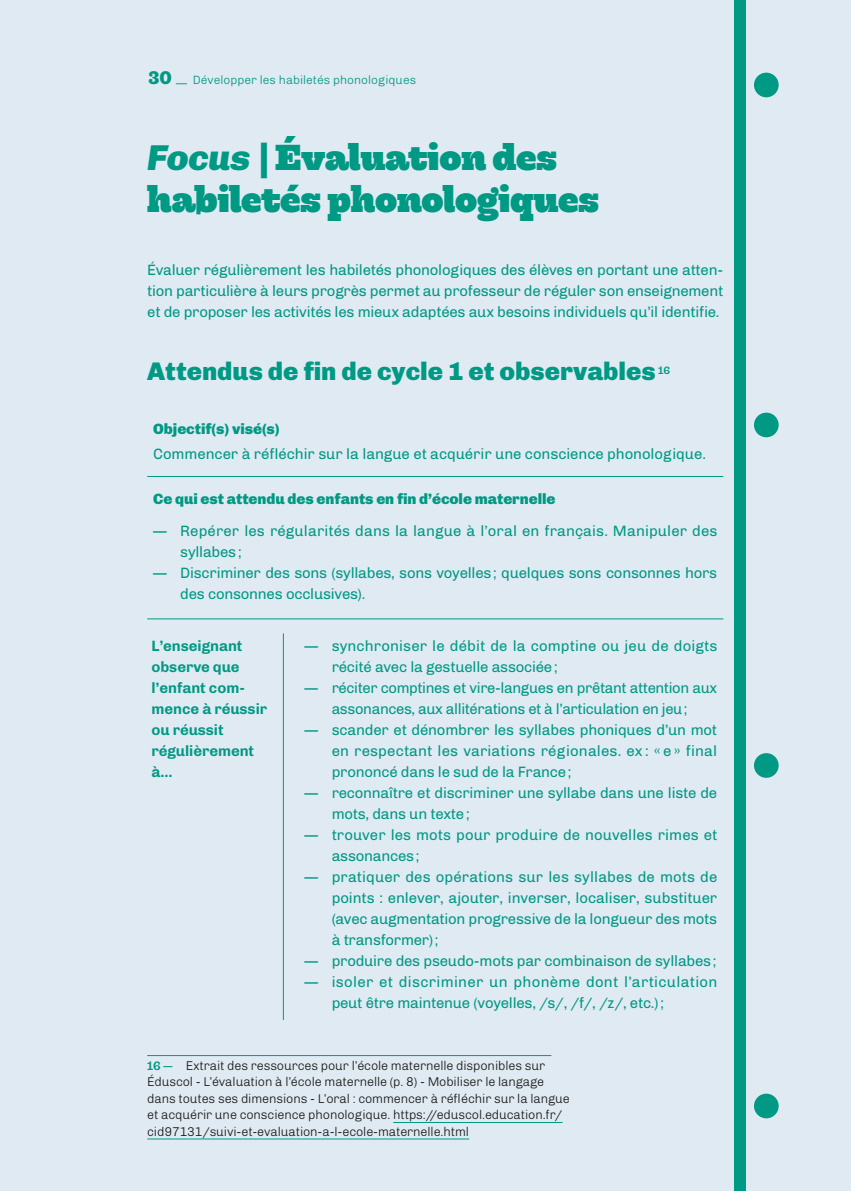
<style>
.page{position:relative;width:851px;height:1191px;background:#fff}
.page>*{position:absolute;margin:0;border:0;box-sizing:border-box;transform-origin:0 0}
.t1{font:800 36px/42px "Hernandez Niu";letter-spacing:-.01em;color:#009983}
.t2{font:900 25.5px "Chivo";color:#009983}
.t3{font:15px/21px "Chivo";letter-spacing:-.015em;color:#009983;text-align:justify}
.t4{font:15px/21px "Chivo";letter-spacing:.005em;color:#009983}
.t5{font:15px/21px "Chivo";letter-spacing:.02em;color:#009983}
.t6{font:15px/21px "Chivo";letter-spacing:.01em;color:#009983}
.t7{font:700 15px/21px "Chivo";letter-spacing:-.005em;color:#009983}
.t8{font:900 15px "Chivo";letter-spacing:-.005em;color:#009983}
.t9{font:300 12.75px/16.5px "Chivo";letter-spacing:-.01em;color:#1d1d1b}
.t10{font:300 12px "Chivo";color:#009983}
.t11{font:700 10.5px "Hernandez Niu";color:#009983}
.s1{font-family:"Hernandez Niu";font-weight:800;font-size:18px}
.s2{font-family:"Chivo";font-weight:900;font-style:italic}
.s3{font-family:"Hernandez Niu";font-weight:700;font-size:12px;color:#009983}
</style>
<div class="page">
<div style="left:0;top:0;width:850px;height:1191px;background:#e0eaf3"></div>
<hr style="left:850px;top:0;width:1px;height:1191px;background:#e0eaf3">
<div style="left:733px;top:0;width:12px;height:1191px;background:#009983"></div>
<hr style="left:147px;top:476px;width:576px;height:1px;background:#009983">
<hr style="left:147px;top:618px;width:576px;height:1px;background:#009983">
<hr style="left:283px;top:633px;width:1px;height:387px;background:#009983">
<hr style="left:147px;top:1055px;width:404px;height:1px;background:#009983">
<hr style="left:393px;top:1122px;width:169px;height:1px;background:#009983">
<hr style="left:147px;top:1138px;width:322px;height:1px;background:#009983">
<div style="left:753px;top:73px;width:25px;height:24px;background:#009983;border-radius:50%"></div>
<div style="left:753px;top:412px;width:25px;height:25px;background:#009983;border-radius:50%"></div>
<div style="left:753px;top:753px;width:25px;height:25px;background:#009983;border-radius:50%"></div>
<div style="left:753px;top:1093px;width:25px;height:25px;background:#009983;border-radius:50%"></div>
<p class="t10" style="left:148px;top:71px;width:269px"><span class="s1">30</span> — Développer les habiletés phonologiques</p>
<h1 class="t1" style="left:147px;top:137px;width:453px"><span class="s2">Focus</span> | Évaluation des habiletés phonologiques</h1>
<p class="t3" style="left:147px;top:258px;width:577px">Évaluer régulièrement les habiletés phonologiques des élèves en portant une atten&shy;tion particulière à leurs progrès permet au professeur de réguler son enseignement et de proposer les activités les mieux adaptées aux besoins individuels qu’il identifie.</p>
<h2 class="t2" style="left:147px;top:350px;width:510px">Attendus de fin de cycle 1 et observables</h2>
<p class="t11" style="left:658px;top:363px;width:13px">16</p>
<p class="t8" style="left:153px;top:417px;width:128px">Objectif(s) visé(s)</p>
<p class="t3" style="left:153px;top:442px;width:554px">Commencer à réfléchir sur la langue et acquérir une conscience phonologique.</p>
<p class="t8" style="left:153px;top:487px;width:404px">Ce qui est attendu des enfants en fin d’école maternelle</p>
<p class="t4" style="left:180px;top:519px;width:539px;text-indent:-27px">— Repérer les régularités dans la langue à l’oral en français. Manipuler des syllabes ;</p>
<p class="t3" style="left:180px;top:561px;width:538px;text-indent:-27px">— Discriminer des sons (syllabes, sons voyelles ; quelques sons consonnes hors des consonnes occlusives).</p>
<p class="t7" style="left:151px;top:635px;width:117px">L’enseignant observe que l’enfant com&shy;mence à réussir ou réussit régulièrement à...</p>
<p class="t6" style="left:331px;top:634px;width:387px;text-indent:-27px">— synchroniser le débit de la comptine ou jeu de doigts récité avec la gestuelle associée ;</p>
<p class="t3" style="left:304px;top:676px;width:414px;text-align:center">— réciter comptines et vire-langues en prêtant attention aux assonances, aux allitérations et à l’articulation en jeu ;</p>
<p class="t3" style="left:331px;top:718px;width:387px;text-indent:-27px">— scander et dénombrer les syllabes phoniques d’un mot en respectant les variations régionales. ex : « e » final prononcé dans le sud de la France ;</p>
<p class="t3" style="left:331px;top:781px;width:387px;text-indent:-27px">— reconnaître et discriminer une syllabe dans une liste de mots, dans un texte ;</p>
<p class="t4" style="left:331px;top:823px;width:387px;text-indent:-27px">— trouver les mots pour produire de nouvelles rimes et assonances ;</p>
<p class="t3" style="left:331px;top:865px;width:387px;text-indent:-27px">— pratiquer des opérations sur les syllabes de mots de points : enlever, ajouter, inverser, localiser, substituer (avec augmentation progressive de la longueur des mots à transformer) ;</p>
<p class="t3" style="left:304px;top:949px;width:413px">— produire des pseudo-mots par combinaison de syllabes ;</p>
<p class="t5" style="left:331px;top:970px;width:387px;text-indent:-27px">— isoler et discriminer un phonème dont l’articulation peut être maintenue (voyelles, /s/, /f/, /z/, etc.) ;</p>
<p class="t9" style="left:147px;top:1056px;width:424px"><span class="s3">16 —</span> Extrait des ressources pour l’école maternelle disponibles sur Éduscol - L’évaluation à l’école maternelle (p. 8) - Mobiliser le langage dans toutes ses dimensions - L’oral : commencer à réfléchir sur la langue et acquérir une conscience phonologique. https://eduscol.education.fr/ cid97131/suivi-et-evaluation-a-l-ecole-maternelle.html</p>
</div>
